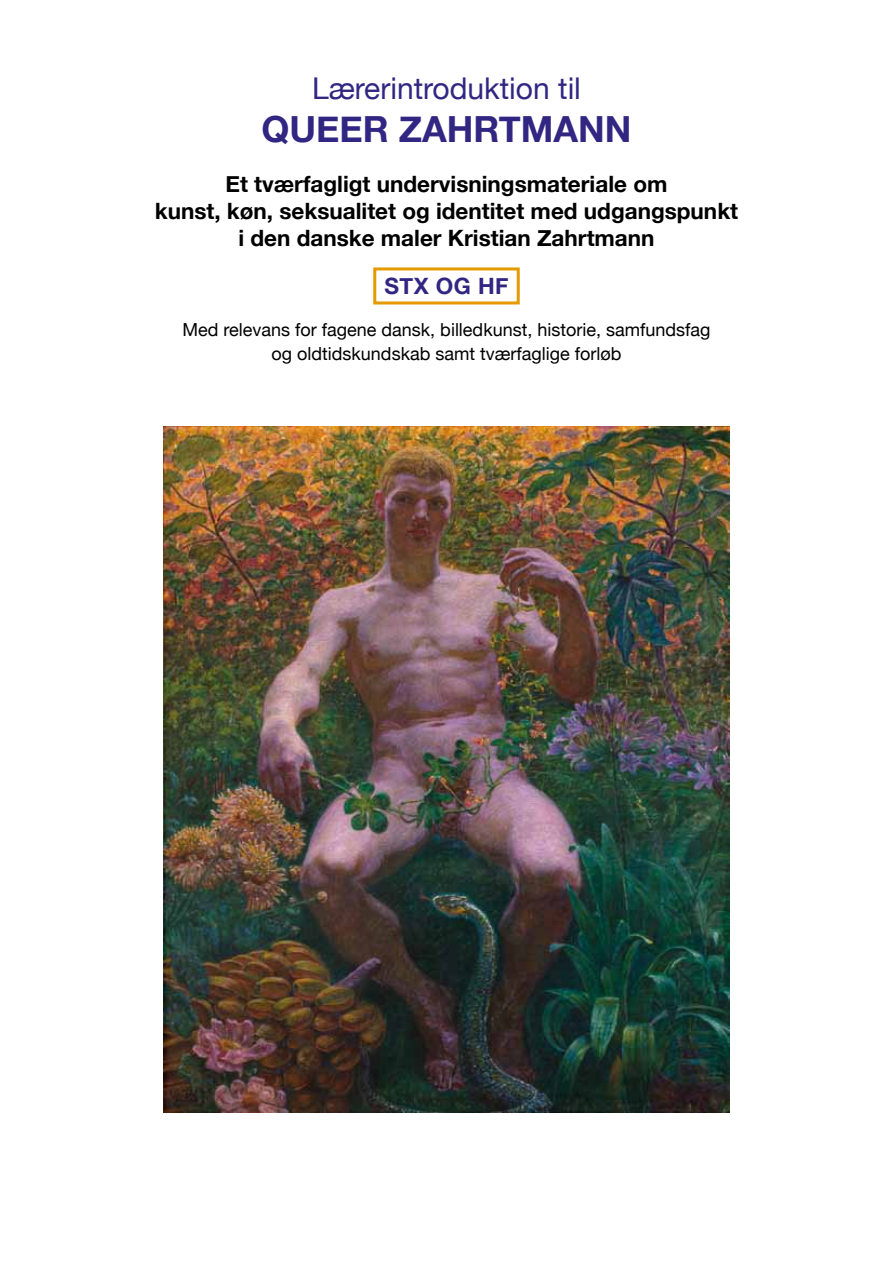
<style>
.page{position:relative;width:893px;height:1263px;background:#fff}
.page>*{position:absolute;margin:0;border:0;box-sizing:border-box;transform-origin:0 0}
.t1{font:700 36px "Helvetica Neue";color:#312783}
.t2{font:30px "Helvetica Neue";color:#312783}
.t3{font:700 22.5px/27px "Helvetica Neue";color:#000;text-align:center}
.t4{font:700 22.5px "Helvetica Neue";color:#312783}
.t5{font:18px/24px "Helvetica Neue";color:#000;text-align:center}
</style>
<div class="page">
<div style="left:373px;top:267px;width:147px;height:37px;border:3px solid #e49a00"></div>
<img style="left:164px;top:426px;width:565px;height:686px">
<h2 class="t2" style="left:312px;top:67px;width:270px">Lærerintroduktion til</h2>
<h1 class="t1" style="left:261px;top:101px;width:372px">Queer Zahrtmann</h1>
<p class="t3" style="left:155px;top:171px;width:585px">Et tværfagligt undervisningsmateriale om<br>kunst, køn, seksualitet og identitet med udgangspunkt i den danske maler Kristian Zahrtmann</p>
<p class="t4" style="left:384px;top:268px;width:126px">STX og HF</p>
<p class="t5" style="left:183px;top:319px;width:529px">Med relevans for fagene dansk, billedkunst, historie, samfundsfag og oldtidskundskab samt tværfaglige forløb</p>
</div>
